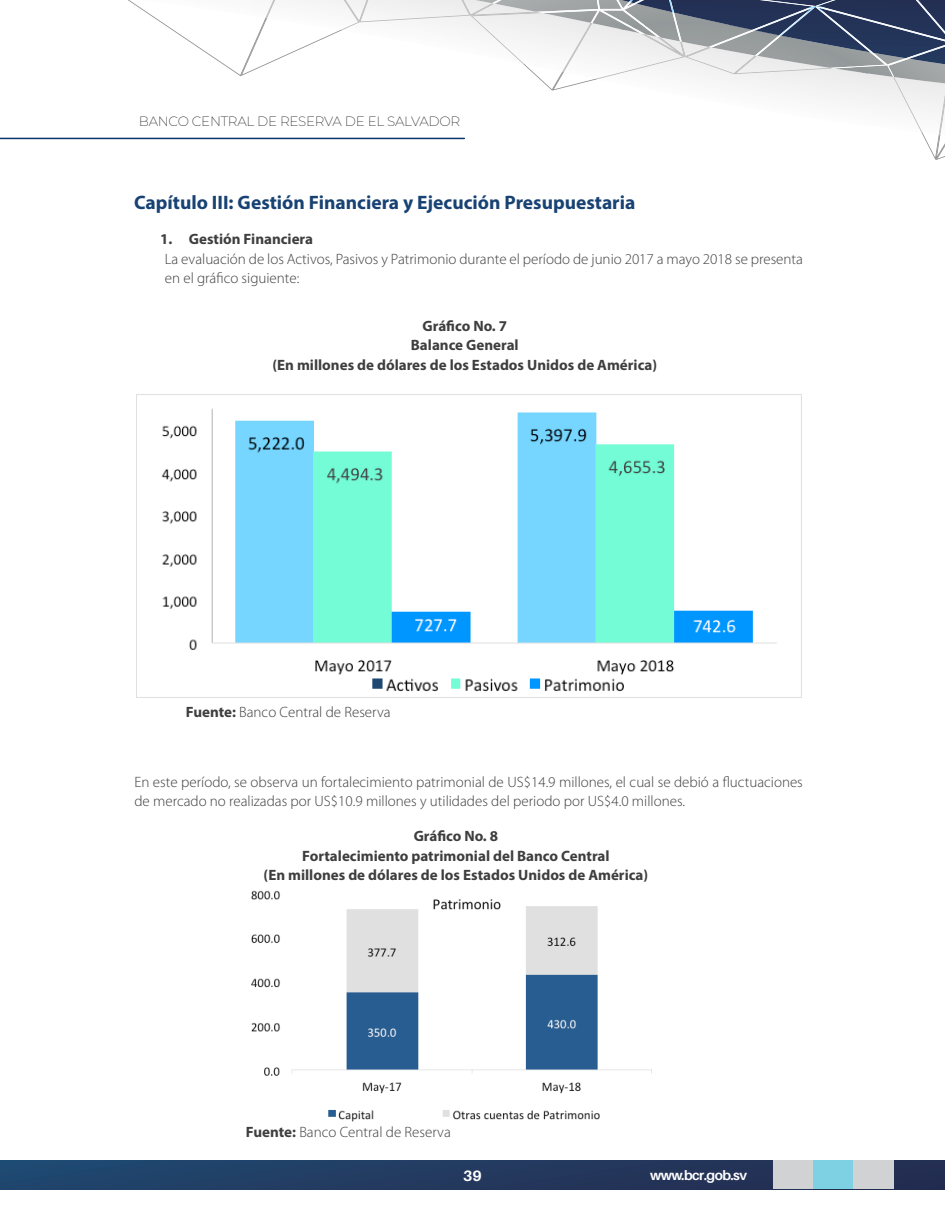
<style>
.page{position:relative;width:945px;height:1215px;background:#fff}
.page>*{position:absolute;margin:0;border:0;box-sizing:border-box;transform-origin:0 0}
.Titular_Capitulo{font:700 19.5px "Myriad Pro";color:#174273}
.normal_con_tab_OTRO{font:300 15px/19.5px "Myriad Pro";color:#3e3e3f}
.Bold_con_2_tab{font:700 15px "Myriad Pro";color:#3e3e3f}
.t1{font:700 15px "Aileron";color:#fff}
.t2{font:200 13.5px "Montserrat";letter-spacing:-.02em;color:#231f20}
.t3{font:700 13.5px "Aileron";letter-spacing:-.04em;color:#fff}
.s1{font-weight:700}
</style>
<div class="page">
<svg style="left:0;top:1160px;width:945px;height:29px;background:#223b61"></svg>
<div style="left:773px;top:1160px;width:41px;height:29px;background:#d1d2d4"></div>
<div style="left:813px;top:1160px;width:40px;height:29px;background:#7dd1e3"></div>
<div style="left:853px;top:1160px;width:41px;height:29px;background:#d1d2d4"></div>
<svg style="left:773px;top:88px;width:120px;height:12px"></svg>
<svg style="left:359px;top:22px;width:534px;height:66px"></svg>
<img style="left:599px;top:2px;width:18px;height:7px">
<img style="left:893px;top:84px;width:52px;height:50px">
<img style="left:887px;top:65px;width:58px;height:19px">
<img style="left:907px;top:59px;width:38px;height:6px">
<img style="left:887px;top:59px;width:20px;height:6px">
<img style="left:887px;top:43px;width:58px;height:16px">
<img style="left:815px;top:0;width:130px;height:43px">
<svg style="left:617px;top:2px;width:18px;height:7px"></svg>
<img style="left:599px;top:0;width:36px;height:2px">
<img style="left:470px;top:16px;width:93px;height:56px">
<img style="left:539px;top:12px;width:52px;height:11px">
<img style="left:493px;top:0;width:106px;height:12px">
<img style="left:461px;top:3px;width:32px;height:13px">
<img style="left:441px;top:0;width:96px;height:3px">
<svg style="left:523px;top:64px;width:74px;height:27px"></svg>
<img style="left:563px;top:23px;width:122px;height:56px">
<img style="left:591px;top:10px;width:8px;height:24px">
<img style="left:643px;top:42px;width:16px;height:15px">
<img style="left:599px;top:10px;width:24px;height:27px">
<img style="left:659px;top:42px;width:22px;height:15px">
<img style="left:623px;top:3px;width:50px;height:39px">
<img style="left:635px;top:0;width:32px;height:12px">
<img style="left:681px;top:47px;width:4px;height:10px">
<img style="left:673px;top:30px;width:37px;height:17px">
<img style="left:667px;top:0;width:148px;height:30px">
<img style="left:756px;top:68px;width:78px;height:6px">
<img style="left:756px;top:36px;width:131px;height:32px">
<img style="left:780px;top:6px;width:92px;height:47px">
<img style="left:685px;top:47px;width:71px;height:27px">
<img style="left:710px;top:30px;width:70px;height:26px">
<img style="left:754px;top:6px;width:61px;height:30px">
<svg style="left:128px;top:0;width:214px;height:76px"></svg>
<img style="left:266px;top:0;width:93px;height:30px">
<img style="left:328px;top:0;width:46px;height:22px">
<svg style="left:922px;top:126px;width:23px;height:34px"></svg>
<hr style="left:0;top:138px;width:464px;height:1px;background:#073567">
<img style="left:136px;top:395px;width:641px;height:302px">
<img style="left:251px;top:890px;width:401px;height:232px">
<p class="t2" style="left:139px;top:112px;width:323px">BANCO CENTRAL DE RESERVA DE EL SALVADOR</p>
<p class="Titular_Capitulo" style="left:134px;top:189px;width:503px">Capítulo III: Gestión Financiera y Ejecución Presupuestaria</p>
<p class="Bold_con_2_tab" style="left:160px;top:229px;width:154px">1. Gestión Financiera</p>
<p class="normal_con_tab_OTRO" style="left:165px;top:249px;width:640px">La evaluación de los Activos, Pasivos y Patrimonio durante el período de junio 2017 a mayo 2018 se presenta en el gráfico siguiente:</p>
<p class="Bold_con_2_tab" style="left:423px;top:316px;width:86px">Gráfico No. 7</p>
<p class="Bold_con_2_tab" style="left:411px;top:335px;width:109px">Balance General</p>
<p class="Bold_con_2_tab" style="left:273px;top:355px;width:386px">(En millones de dólares de los Estados Unidos de América)</p>
<p class="normal_con_tab_OTRO" style="left:186px;top:703px;width:206px"><span class="s1">Fuente:</span> Banco Central de Reserva</p>
<p class="normal_con_tab_OTRO" style="left:134px;top:772px;width:670px">En este período, se observa un fortalecimiento patrimonial de US$14.9 millones, el cual se debió a fluctuaciones de mercado no realizadas por US$10.9 millones y utilidades del periodo por US$4.0 millones.</p>
<p class="Bold_con_2_tab" style="left:414px;top:826px;width:86px">Gráfico No. 8</p>
<p class="Bold_con_2_tab" style="left:302px;top:846px;width:309px">Fortalecimiento patrimonial del Banco Central</p>
<p class="Bold_con_2_tab" style="left:264px;top:865px;width:386px">(En millones de dólares de los Estados Unidos de América)</p>
<p class="normal_con_tab_OTRO" style="left:246px;top:1122px;width:206px"><span class="s1">Fuente:</span> Banco Central de Reserva</p>
<p class="t1" style="left:463px;top:1168px;width:20px">39</p>
<p class="t3" style="left:650px;top:1168px;width:99px">www.bcr.gob.sv</p>
</div>
